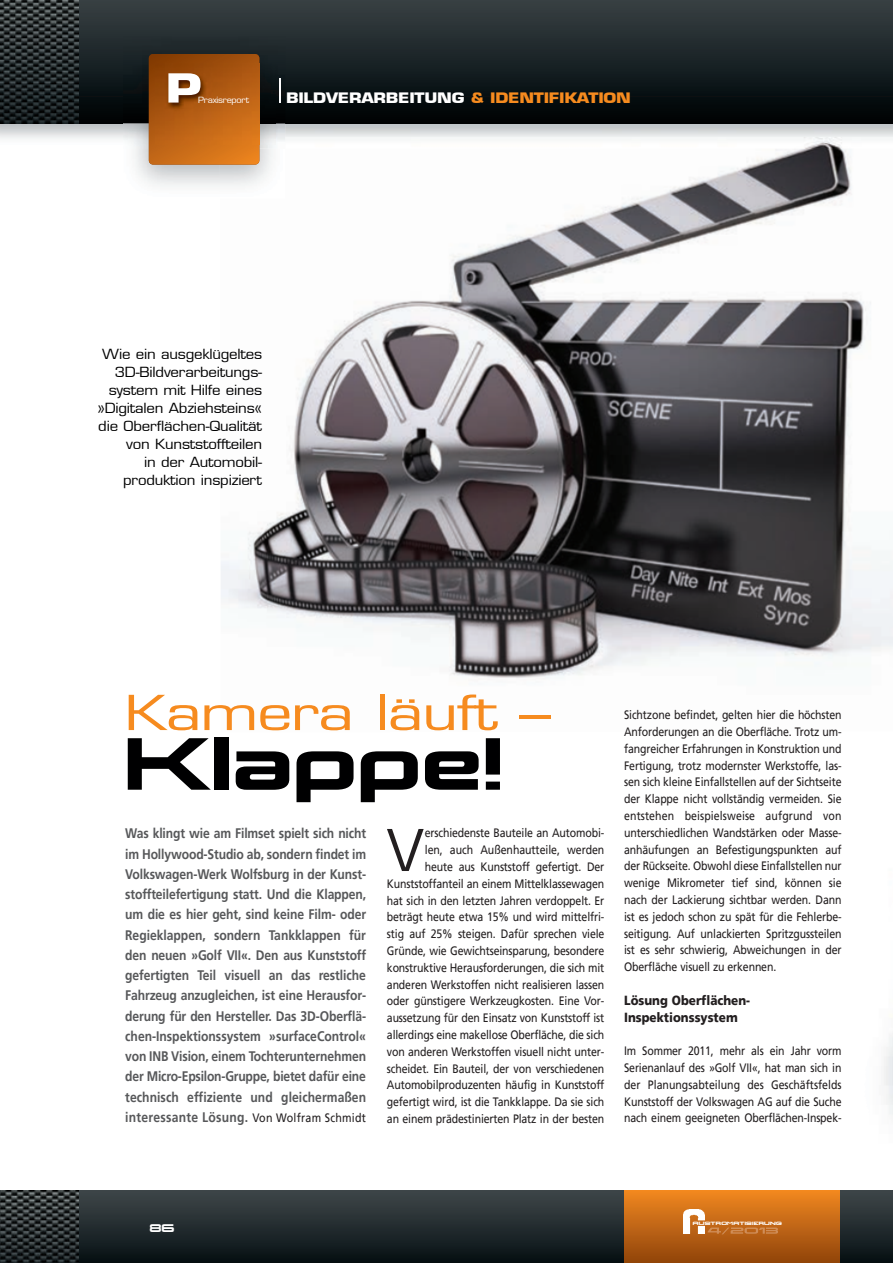
<style>
.page{position:relative;width:893px;height:1263px;background:#fff}
.page>*{position:absolute;margin:0;border:0;box-sizing:border-box;transform-origin:0 0}
.t1{font:64.35px "Korataki";color:#000001;scale:1.12 1}
.t2{font:56.1px "Eurostile";color:#231f20}
.t3{font:46.95px "Eurostile";letter-spacing:-.02em;color:#f68b1f;scale:1.34 1}
.t4{font:700 39px "Eurostile";color:#fff;scale:1.3 1}
.t5{font:700 14.1px "Eurostile";letter-spacing:-.015em;color:#fff;scale:1.2 1}
.t6{font:700 13.8px/20.2px "Frutiger";letter-spacing:.005em;color:#57585a;text-align:justify;scale:.88 1}
.t7{font:13.65px/18px "Eurostile";letter-spacing:-.015em;color:#000001;text-align:right;scale:1.1 1}
.t8{font:900 13.2px/16.8px "Frutiger";color:#231f20;scale:.89 1}
.t9{font:12.15px/16.8px "Frutiger";letter-spacing:-.015em;color:#231f20;text-align:justify;scale:.87 1}
.t10{font:9.75px "Korataki";color:#fff;scale:1.05 1}
.t11{font:8.25px "Eurostile";letter-spacing:-.03em;color:#fff;scale:1.1 1}
.t12{font:4.05px "BOL Dfinger";letter-spacing:.045em;color:#fff;scale:1.26 1}
.s1{color:#f68b1f}
.s2{font-weight:400;font-size:12.15px;color:#231f20}
</style>
<div class="page">
<img style="left:870px;top:1033px;width:23px;height:158px">
<img style="left:221px;top:149px;width:672px;height:529px">
<div style="left:0;top:1191px;width:893px;height:72px;background:linear-gradient(to bottom,#3f4749,#071013)"></div>
<img style="left:0;top:123px;width:123px;height:16px">
<img style="left:285px;top:123px;width:608px;height:26px">
<div style="left:0;top:0;width:893px;height:123px;background:linear-gradient(to bottom,#384145,#000204)"></div>
<img style="left:0;top:0;width:78px;height:123px">
<img style="left:0;top:1191px;width:78px;height:72px">
<img style="left:123px;top:37px;width:162px;height:162px">
<svg style="left:279px;top:78px;width:1px;height:25px"></svg>
<svg style="left:149px;top:54px;width:110px;height:111px;background:#ba6214"></svg>
<img style="left:155px;top:63px;width:120px;height:81px">
<div style="left:624px;top:1191px;width:216px;height:72px;background:linear-gradient(to bottom,#f08720,#91450a)"></div>
<img style="left:683px;top:1209px;width:22px;height:25px">
<img style="left:708px;top:1227px;width:70px;height:7px">
<h3 class="t4" style="left:165px;top:64px;width:29px">P</h3>
<p class="t11" style="left:198px;top:95px;width:48px">Praxisreport</p>
<p class="t5" style="left:286px;top:89px;width:289px">BILDVERARBEITUNG <span class="s1">&amp; IDENTIFIKATION</span></p>
<p class="t7" style="left:97px;top:345px;width:151px">Wie ein ausgeklügeltes<br>3D-Bildverarbeitungs - system mit Hilfe eines »Digitalen Abziehsteins« die Oberflächen-Qualität von Kunststoffteilen<br>in der Automobil&shy;produktion inspiziert</p>
<h3 class="t3" style="left:124px;top:685px;width:320px">Kamera läuft –</h3>
<h1 class="t1" style="left:124px;top:737px;width:340px">Klappe!</h1>
<p class="t6" style="left:125px;top:823px;width:275px">Was klingt wie am Filmset spielt sich nicht im Hollywood-Studio ab, sondern findet im Volkswagen-Werk Wolfsburg in der Kunst&shy;stoffteilefertigung statt. Und die Klappen, um die es hier geht, sind keine Film- oder Regieklappen, sondern Tankklappen für den neuen »Golf VII«. Den aus Kunststoff gefertigten Teil visuell an das restliche Fahrzeug anzugleichen, ist eine Herausfor&shy;derung für den Hersteller. Das 3D-Oberflä&shy;chen-Inspektionssystem »surfaceControl« von INB Vision, einem Tochterunternehmen der Micro-Epsilon-Gruppe, bietet dafür eine technisch effiziente und gleichermaßen interessante Lösung. <span class="s2">Von Wolfram Schmidt</span></p>
<h2 class="t2" style="left:387px;top:817px;width:38px">V</h2>
<p class="t9" style="left:387px;top:825px;width:251px;text-align:right">erschiedenste Bauteile an Automobi-<br>len, auch Außenhautteile, werden<br>heute aus Kunststoff gefertigt. Der Kunststoffanteil an einem Mittelklassewagen hat sich in den letzten Jahren verdoppelt. Er beträgt heute etwa 15% und wird mittelfri&shy;stig auf 25% steigen. Dafür sprechen viele Gründe, wie Gewichtseinsparung, besondere konstruktive Herausforderungen, die sich mit anderen Werkstoffen nicht realisieren lassen oder günstigere Werkzeugkosten. Eine Vor&shy;aussetzung für den Einsatz von Kunststoff ist allerdings eine makellose Oberfläche, die sich von anderen Werkstoffen visuell nicht unter&shy;scheidet. Ein Bauteil, der von verschiedenen Automobilproduzenten häufig in Kunststoff gefertigt wird, ist die Tankklappe. Da sie sich an einem prädestinierten Platz in der besten</p>
<p class="t9" style="left:624px;top:706px;width:251px">Sichtzone befindet, gelten hier die höchsten Anforderungen an die Oberfläche. Trotz um&shy;fangreicher Erfahrungen in Konstruktion und Fertigung, trotz modernster Werkstoffe, las&shy;sen sich kleine Einfallstellen auf der Sichtseite der Klappe nicht vollständig vermeiden. Sie entstehen beispielsweise aufgrund von unterschiedlichen Wandstärken oder Masse&shy;anhäufungen an Befestigungspunkten auf der Rückseite. Obwohl diese Einfallstellen nur wenige Mikrometer tief sind, können sie nach der Lackierung sichtbar werden. Dann ist es jedoch schon zu spät für die Fehlerbe&shy;seitigung. Auf unlackierten Spritzgussteilen ist es sehr schwierig, Abweichungen in der Oberfläche visuell zu erkennen.</p>
<p class="t8" style="left:624px;top:991px;width:143px">Lösung Oberflächen-<br>Inspektionssystem</p>
<p class="t9" style="left:624px;top:1042px;width:252px">Im Sommer 2011, mehr als ein Jahr vorm Serienanlauf des »Golf VII«, hat man sich in der Planungsabteilung des Geschäftsfelds Kunststoff der Volkswagen AG auf die Suche nach einem geeigneten Oberflächen-Inspek-</p>
<p class="t10" style="left:150px;top:1224px;width:25px">86</p>
<p class="t12" style="left:693px;top:1222px;width:72px">AUSTROMATISIERUNG</p>
</div>
